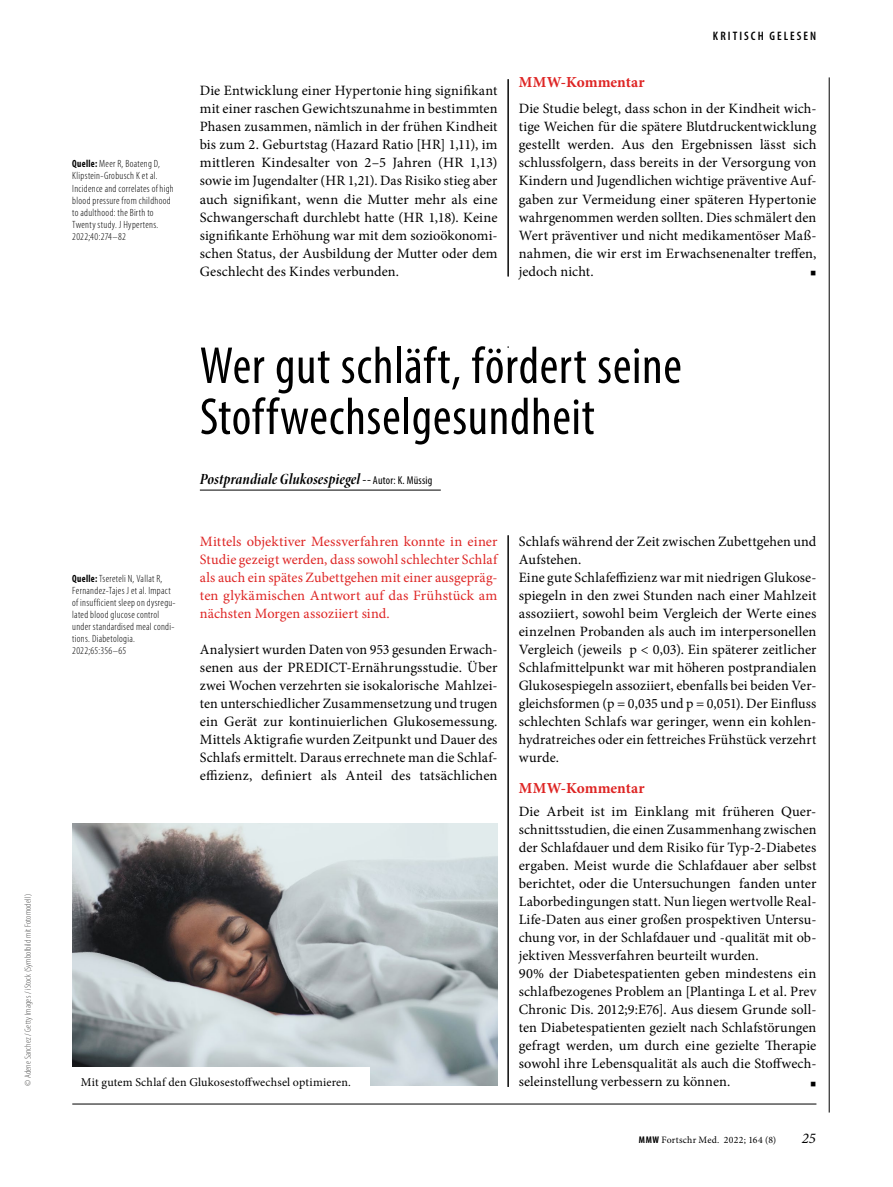
<style>
.page{position:relative;width:893px;height:1187px;background:#fff}
.page>*{position:absolute;margin:0;border:0;box-sizing:border-box;transform-origin:0 0}
.Title_kleinrot{font:condensed 52.5px/51px "Myriad Pro";letter-spacing:.015em;color:#000}
.SuperTitle_1{font:15.75px "Minion Pro Bold Cn It Disp";letter-spacing:.01em;color:#000}
.SectionHeading_1_Com{font:700 15.3px "Minion Pro";letter-spacing:.005em;color:#de2524}
.t1{font:italic 14.85px "Minion Pro";color:#000}
.Para_x{font:14.25px/18px "Minion Pro";letter-spacing:.005em;color:#000;text-align:justify}
.Trailer_kleinrot{font:14.25px/18px "Minion Pro";letter-spacing:.01em;color:#de2524;text-align:justify}
.t2{font:600 condensed 12.3px "Myriad Pro";letter-spacing:.165em;color:#000}
.Image_Caption_x{font:12px "Minion Pro";letter-spacing:.01em;color:#000}
.Source_x{font:300 condensed 10.5px/12px "Myriad Pro";letter-spacing:.03em;color:#000}
.Para_x-2{font:10.5px "Arial Unicode MS";color:#000}
.t3{font:9.75px "Minion Pro";letter-spacing:.025em;color:#000}
.Image_Source_x{font:300 condensed 9px "Myriad Pro";letter-spacing:.02em;color:#4d4d4c}
.s1{font-weight:700}
.s2{font-family:"Myriad Pro";font-stretch:condensed;font-size:11.4px}
.s3{font-family:"Myriad Pro";font-weight:700;font-stretch:condensed}
</style>
<div class="page">
<hr style="left:72px;top:1103px;width:744px;height:1px;background:#000">
<hr style="left:829px;top:77px;width:1px;height:1035px;background:#000">
<hr style="left:508px;top:79px;width:1px;height:197px;background:#000">
<hr style="left:200px;top:490px;width:241px;height:1px;background:#000">
<hr style="left:508px;top:535px;width:1px;height:551px;background:#000">
<img style="left:72px;top:823px;width:425px;height:262px">
<div style="left:72px;top:1067px;width:298px;height:18px;background:#fff"></div>
<p class="Image_Source_x" style="left:23px;top:1085px;width:193px;rotate:-90deg">© Adene Sanchez / Getty Images / iStock (Symbolbild mit Fotomodell)</p>
<p class="Source_x" style="left:72px;top:158px;width:103px"><span class="s1">Quelle:</span> Meer R, Boateng D,<br>Klipstein-GrobuschK et al.<br>Incidence and correlates of high blood pressure from childhood to adulthood: the Birth to<br>Twenty study. J Hypertens.<br>2022;40:274–82</p>
<p class="Para_x" style="left:200px;top:82px;width:299px">Die Entwicklung einer Hypertonie hing signifikant mit einer raschen Gewichtszunahme in bestimmten Phasen zusammen, nämlich in der frühen Kindheit bis zum 2. Geburtstag (Hazard Ratio [HR] 1,11), im mittleren Kindesalter von 2–5 Jahren (HR 1,13) sowie im Jugendalter (HR 1,21). Das Risiko stieg aber auch signifikant, wenn die Mutter mehr als eine Schwangerschaft durchlebt hatte (HR 1,18). Keine signifikante Erhöhung war mit dem sozioökonomi&shy;schen Status, der Ausbildung der Mutter oder dem Geschlecht des Kindes verbunden.</p>
<p class="t2" style="left:713px;top:29px;width:105px">KRITISCH GELESEN</p>
<p class="SectionHeading_1_Com" style="left:519px;top:72px;width:127px">MMW-Kommentar</p>
<p class="Para_x" style="left:519px;top:100px;width:299px">Die Studie belegt, dass schon in der Kindheit wich&shy;tige Weichen für die spätere Blutdruckentwicklung gestellt werden. Aus den Ergebnissen lässt sich schlussfolgern, dass bereits in der Versorgung von Kindern und Jugendlichen wichtige präventive Auf&shy;gaben zur Vermeidung einer späteren Hypertonie wahrgenommen werden sollten. Dies schmälert den Wert präventiver und nicht medikamentöser Maß&shy;nahmen, die wir erst im Erwachsenenalter treffen, jedoch nicht.</p>
<p class="Para_x-2" style="left:810px;top:266px;width:8px">■</p>
<p class="Title_kleinrot" style="left:200px;top:339px;width:483px">Wer gut schläft, fördert seine<br>Stoffwechselgesundheit</p>
<p class="SuperTitle_1" style="left:200px;top:469px;width:234px">Postprandiale Glukosespiegel -- <span class="s2">Autor: K. Müssig</span></p>
<p class="Source_x" style="left:72px;top:572px;width:105px"><span class="s1">Quelle:</span> Tsereteli N, Vallat R,<br>Fernandez-Tajes J et al. Impact of insufficient sleep on dysregu&shy;lated blood glucose control under standardised meal condi&shy;tions. Diabetologia.<br>2022;65:356–65</p>
<p class="Trailer_kleinrot" style="left:200px;top:532px;width:299px">Mittels objektiver Messverfahren konnte in einer Studie gezeigt werden, dass sowohl schlechter Schlaf als auch ein spätes Zubettgehen mit einer ausgepräg&shy;ten glykämischen Antwort auf das Frühstück am nächsten Morgen assoziiert sind.</p>
<p class="Para_x" style="left:200px;top:640px;width:299px">Analysiert wurden Daten von 953 gesunden Erwach&shy;senen aus der PREDICT-Ernährungsstudie. Über zwei Wochen verzehrten sie isokalorische Mahlzei&shy;ten unterschiedlicher Zusammensetzung und trugen ein Gerät zur kontinuierlichen Glukosemessung.<br>Mittels Aktigrafie wurden Zeitpunkt und Dauer des Schlafs ermittelt. Daraus errechnete man die Schlaf&shy;effizienz, definiert als Anteil des tatsächlichen</p>
<p class="Image_Caption_x" style="left:81px;top:1073px;width:272px">Mit gutem Schlaf den Glukosestoffwechsel optimieren.</p>
<p class="Para_x" style="left:519px;top:532px;width:299px">Schlafs während der Zeit zwischen Zubettgehen und<br>Aufstehen.</p>
<p class="Para_x" style="left:519px;top:568px;width:299px">Eine gute Schlafeffizienz war mit niedrigen Glukose&shy;spiegeln in den zwei Stunden nach einer Mahlzeit assoziiert, sowohl beim Vergleich der Werte eines einzelnen Probanden als auch im interpersonellen Vergleich (jeweils p &lt; 0,03). Ein späterer zeitlicher Schlafmittelpunkt war mit höheren postprandialen Glukosespiegeln assoziiert, ebenfalls bei beiden Ver&shy;gleichsformen (p = 0,035 und p = 0,051). Der Einfluss schlechten Schlafs war geringer, wenn ein kohlen&shy;hydratreiches oder ein fettreiches Frühstück verzehrt wurde.</p>
<p class="SectionHeading_1_Com" style="left:519px;top:776px;width:127px">MMW-Kommentar</p>
<p class="Para_x" style="left:519px;top:802px;width:299px">Die Arbeit ist im Einklang mit früheren Quer&shy;schnittsstudien, die einen Zusammenhang zwischen der Schlafdauer und dem Risiko für Typ-2-Diabetes ergaben. Meist wurde die Schlafdauer aber selbst berichtet, oder die Untersuchungen fanden unter Laborbedingungen statt. Nun liegen wertvolle Real-Life-Daten aus einer großen prospektiven Untersu&shy;chung vor, in der Schlafdauer und -qualität mit ob&shy;jektiven Messverfahren beurteilt wurden.</p>
<p class="Para_x" style="left:519px;top:964px;width:299px">90% der Diabetespatienten geben mindestens ein schlafbezogenes Problem an [Plantinga L et al. Prev Chronic Dis. 2012;9:E76]. Aus diesem Grunde soll&shy;ten Diabetespatienten gezielt nach Schlafstörungen gefragt werden, um durch eine gezielte Therapie sowohl ihre Lebensqualität als auch die Stoffwech&shy;seleinstellung verbessern zu können.</p>
<p class="Para_x-2" style="left:810px;top:1076px;width:8px">■</p>
<p class="t3" style="left:639px;top:1132px;width:139px"><span class="s3">MMW</span> Fortschr Med. 2022; 164 (8)</p>
<p class="t1" style="left:802px;top:1128px;width:16px">25</p>
</div>
